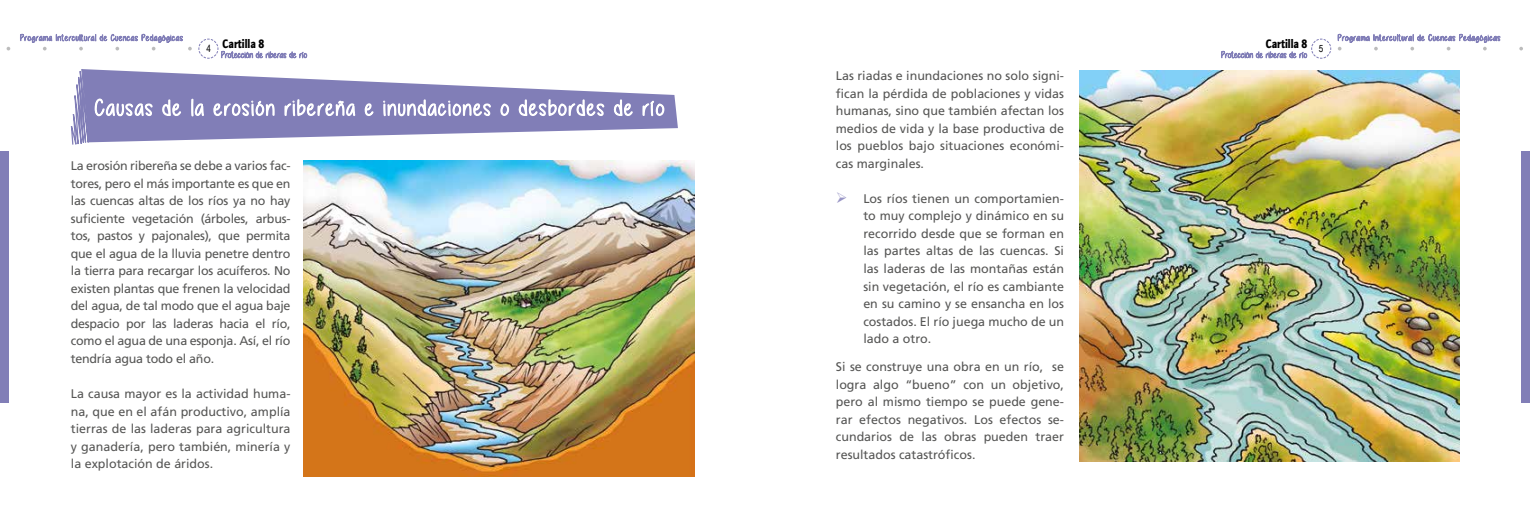
<style>
.page{position:relative;width:1530px;height:532px;background:#fff}
.page>*{position:absolute;margin:0;border:0;box-sizing:border-box;transform-origin:0 0}
.t1{font:900 12.62px "Quay Sans EF";color:#000;scale:.8 1}
.t2{font:12.5px/17.5px "Frutiger LT Std";color:#575756;text-align:justify}
.t3{font:10px "Arial Narrow";color:#000}
</style>
<div class="page">
<svg style="left:1221px;top:38px;width:111px;height:33px"></svg>
<svg style="left:1519px;top:47px;width:4px;height:3px"></svg>
<div style="left:1521px;top:151px;width:9px;height:252px;background:#817eb7"></div>
<div style="left:0;top:151px;width:9px;height:252px;background:#817eb7"></div>
<svg style="left:1338px;top:33px;width:163px;height:18px"></svg>
<svg style="left:356px;top:81px;width:322px;height:55px;fill:#817eb7"></svg>
<svg style="left:20px;top:33px;width:336px;height:128px"></svg>
<svg style="left:364px;top:102px;width:10px;height:15px"></svg>
<svg style="left:382px;top:81px;width:110px;height:80px"></svg>
<svg style="left:500px;top:81px;width:10px;height:36px"></svg>
<svg style="left:518px;top:81px;width:87px;height:80px"></svg>
<svg style="left:613px;top:98px;width:20px;height:63px"></svg>
<svg style="left:641px;top:81px;width:24px;height:54px"></svg>
<img style="left:303px;top:161px;width:391px;height:315px">
<img style="left:1080px;top:71px;width:379px;height:390px">
<p class="t1" style="left:206px;top:36px;width:74px"><sub>4</sub> Cartilla 8</p>
<p class="t3" style="left:1319px;top:41px;width:6px">5</p>
<p class="t1" style="left:1266px;top:36px;width:54px">Cartilla 8</p>
<p class="t2" style="left:71px;top:157px;width:221px">La erosión ribereña se debe a varios fac&shy;tores, pero el más importante es que en las cuencas altas de los ríos ya no hay suficiente vegetación (árboles, arbus&shy;tos, pastos y pajonales), que permita que el agua de la lluvia penetre dentro la tierra para recargar los acuíferos. No existen plantas que frenen la velocidad del agua, de tal modo que el agua baje despacio por las laderas hacia el río, como el agua de una esponja. Así, el río tendría agua todo el año.</p>
<p class="t2" style="left:71px;top:385px;width:221px">La causa mayor es la actividad huma&shy;na, que en el afán productivo, amplía tierras de las laderas para agricultura y ganadería, pero también, minería y la explotación de áridos.</p>
<p class="t2" style="left:836px;top:67px;width:230px">Las riadas e inundaciones no solo signi&shy;fican la pérdida de poblaciones y vidas humanas, sino que también afectan los medios de vida y la base productiva de los pueblos bajo situaciones económi&shy;cas marginales.</p>
<p class="t2" style="left:863px;top:190px;width:202px">Los ríos tienen un comportamien&shy;to muy complejo y dinámico en su recorrido desde que se forman en las partes altas de las cuencas. Si las laderas de las montañas están sin vegetación, el río es cambiante en su camino y se ensancha en los costados. El río juega mucho de un lado a otro.</p>
<p class="t2" style="left:836px;top:358px;width:230px">Si se construye una obra en un río, se logra algo “bueno” con un objetivo, pero al mismo tiempo se puede gene&shy;rar efectos negativos. Los efectos se&shy;cundarios de las obras pueden traer resultados catastróficos.</p>
</div>
